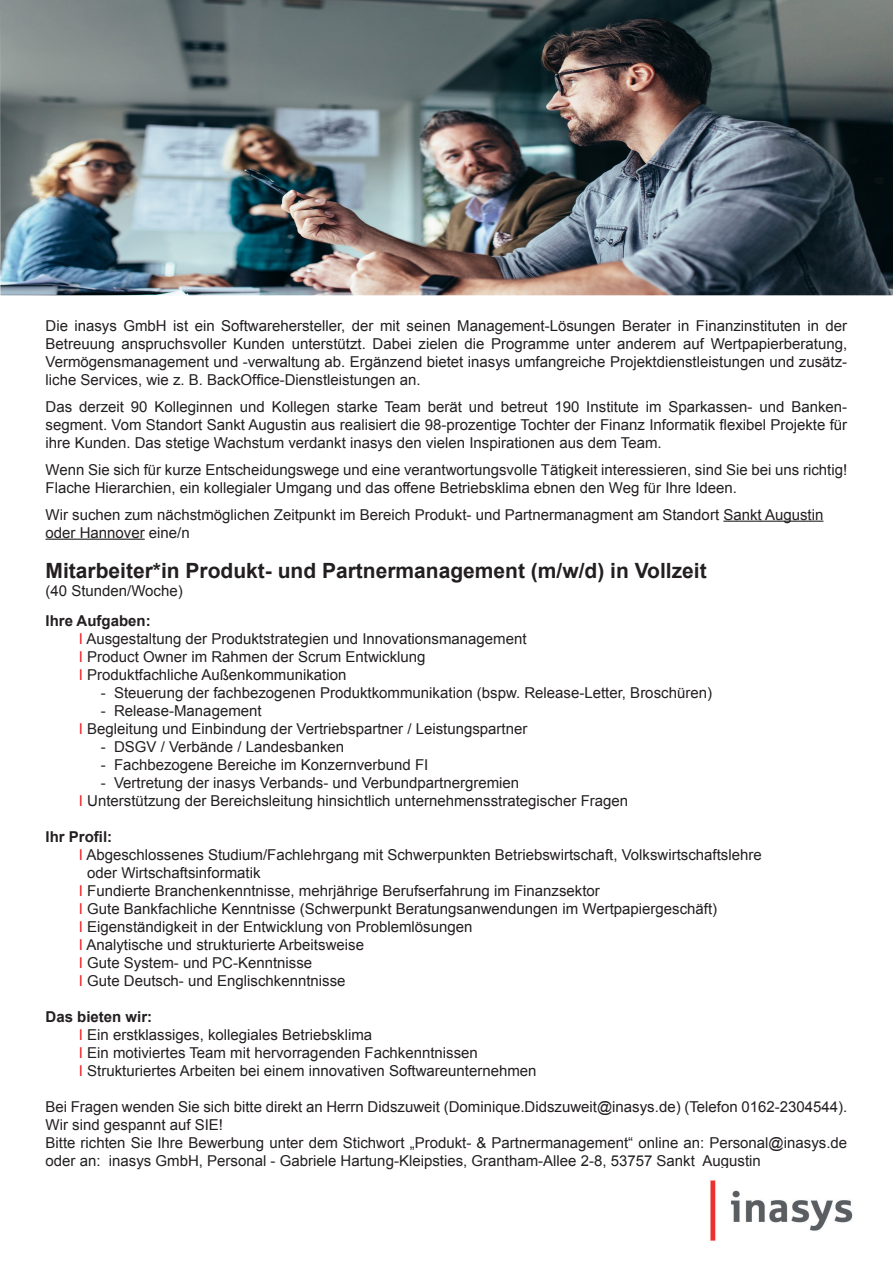
<style>
.page{position:relative;width:893px;height:1263px;background:#fff}
.page>*{position:absolute;margin:0;border:0;box-sizing:border-box;transform-origin:0 0}
.t1{font:700 21px "Arial";color:#231f20}
.t2{font:15px/18px "Arial";color:#231f20}
.t3{font:700 15px "Arial";color:#231f20}
.s1{color:#ee1d23}
</style>
<div class="page">
<hr style="left:723px;top:521px;width:100px;height:1px;background:#231f20">
<hr style="left:46px;top:539px;width:99px;height:1px;background:#231f20">
<img style="left:710px;top:1180px;width:143px;height:61px">
<img style="left:0;top:0;width:893px;height:295px">
<p class="t2" style="left:46px;top:316px;width:803px;text-align:justify">Die inasys GmbH ist ein Softwarehersteller, der mit seinen Management-Lösungen Berater in Finanzinstituten in der Betreuung anspruchsvoller Kunden unterstützt. Dabei zielen die Programme unter anderem auf Wertpapierberatung, Vermögensmanagement und -verwaltung ab. Ergänzend bietet inasys umfangreiche Projektdienstleistungen und zusätz&shy;liche Services, wie z. B. BackOffice-Dienstleistungen an.</p>
<p class="t2" style="left:46px;top:397px;width:803px;text-align:justify">Das derzeit 90 Kolleginnen und Kollegen starke Team berät und betreut 190 Institute im Sparkassen- und Banken&shy;segment. Vom Standort Sankt Augustin aus realisiert die 98-prozentige Tochter der Finanz Informatik flexibel Projekte für ihre Kunden. Das stetige Wachstum verdankt inasys den vielen Inspirationen aus dem Team.</p>
<p class="t2" style="left:46px;top:460px;width:803px">Wenn Sie sich für kurze Entscheidungswege und eine verantwortungsvolle Tätigkeit interessieren, sind Sie bei uns richtig!<br>Flache Hierarchien, ein kollegialer Umgang und das offene Betriebsklima ebnen den Weg für Ihre Ideen.</p>
<p class="t2" style="left:46px;top:505px;width:779px">Wir suchen zum nächstmöglichen Zeitpunkt im Bereich Produkt- und Partnermanagment am Standort Sankt Augustin oder Hannover eine/n</p>
<p class="t1" style="left:46px;top:556px;width:663px">Mitarbeiter*in Produkt- und Partnermanagement (m/w/d) in Vollzeit</p>
<p class="t2" style="left:46px;top:582px;width:139px">(40 Stunden/Woche)</p>
<p class="t3" style="left:46px;top:610px;width:107px">Ihre Aufgaben:</p>
<p class="t2" style="left:79px;top:630px;width:449px"><span class="s1">I</span> Ausgestaltung der Produktstrategien und Innovationsmanagement</p>
<p class="t2" style="left:79px;top:648px;width:348px"><span class="s1">I</span> Product Owner im Rahmen der Scrum Entwicklung</p>
<p class="t2" style="left:79px;top:666px;width:269px"><span class="s1">I</span> Produktfachliche Außenkommunikation</p>
<p class="t2" style="left:101px;top:684px;width:613px">- Steuerung der fachbezogenen Produktkommunikation (bspw. Release-Letter, Broschüren)</p>
<p class="t2" style="left:101px;top:702px;width:162px">- Release-Management</p>
<p class="t2" style="left:79px;top:720px;width:450px"><span class="s1">I</span> Begleitung und Einbindung der Vertriebspartner / Leistungspartner</p>
<p class="t2" style="left:101px;top:738px;width:245px">- DSGV / Verbände / Landesbanken</p>
<p class="t2" style="left:101px;top:756px;width:329px">- Fachbezogene Bereiche im Konzernverbund FI</p>
<p class="t2" style="left:101px;top:774px;width:420px">- Vertretung der inasys Verbands- und Verbundpartnergremien</p>
<p class="t2" style="left:79px;top:792px;width:551px"><span class="s1">I</span> Unterstützung der Bereichsleitung hinsichtlich unternehmensstrategischer Fragen</p>
<p class="t3" style="left:46px;top:826px;width:68px">Ihr Profil:</p>
<p class="t2" style="left:79px;top:846px;width:684px"><span class="s1">I</span> Abgeschlossenes Studium/Fachlehrgang mit Schwerpunkten Betriebswirtschaft, Volkswirtschaftslehre</p>
<p class="t2" style="left:87px;top:864px;width:175px">oder Wirtschaftsinformatik</p>
<p class="t2" style="left:79px;top:882px;width:523px"><span class="s1">I</span> Fundierte Branchenkenntnisse, mehrjährige Berufserfahrung im Finanzsektor</p>
<p class="t2" style="left:79px;top:900px;width:640px"><span class="s1">I</span> Gute Bankfachliche Kenntnisse (Schwerpunkt Beratungsanwendungen im Wertpapiergeschäft)</p>
<p class="t2" style="left:79px;top:918px;width:395px"><span class="s1">I</span> Eigenständigkeit in der Entwicklung von Problemlösungen</p>
<p class="t2" style="left:79px;top:936px;width:287px"><span class="s1">I</span> Analytische und strukturierte Arbeitsweise</p>
<p class="t2" style="left:79px;top:954px;width:235px"><span class="s1">I</span> Gute System- und PC-Kenntnisse</p>
<p class="t2" style="left:79px;top:972px;width:268px"><span class="s1">I</span> Gute Deutsch- und Englischkenntnisse</p>
<p class="t3" style="left:46px;top:1006px;width:108px">Das bieten wir:</p>
<p class="t2" style="left:79px;top:1026px;width:295px"><span class="s1">I</span> Ein erstklassiges, kollegiales Betriebsklima</p>
<p class="t2" style="left:79px;top:1044px;width:401px"><span class="s1">I</span> Ein motiviertes Team mit hervorragenden Fachkenntnissen</p>
<p class="t2" style="left:79px;top:1062px;width:459px"><span class="s1">I</span> Strukturiertes Arbeiten bei einem innovativen Softwareunternehmen</p>
<p class="t2" style="left:46px;top:1098px;width:803px">Bei Fragen wenden Sie sich bitte direkt an Herrn Didszuweit (Dominique.Didszuweit@inasys.de) (Telefon 0162-2304544).</p>
<p class="t2" style="left:46px;top:1116px;width:179px">Wir sind gespannt auf SIE!</p>
<p class="t2" style="left:46px;top:1134px;width:803px">Bitte richten Sie Ihre Bewerbung unter dem Stichwort „Produkt- &amp; Partnermanagement“ online an: Personal@inasys.de oder an: inasys GmbH, Personal - Gabriele Hartung-Kleipsties, Grantham-Allee 2-8, 53757 Sankt Augustin</p>
</div>
